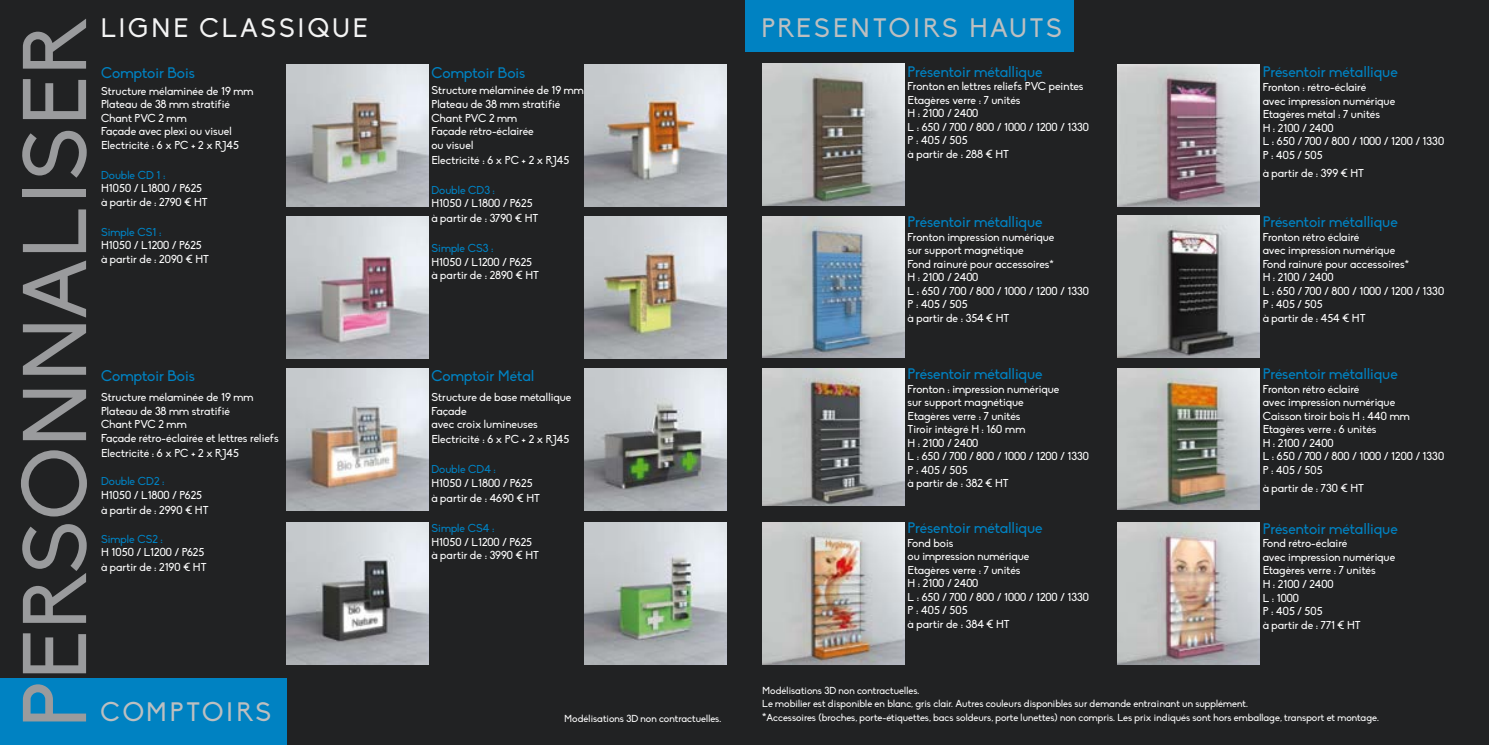
<style>
.page{position:relative;width:1489px;height:745px;background:#fff}
.page>*{position:absolute;margin:0;border:0;box-sizing:border-box;transform-origin:0 0}
.t1{font:88.75px "Biko";color:#9a9b9d}
.t2{font:26.25px "Biko";letter-spacing:.1em;color:#bdbfc0}
.t3{font:26.25px "Biko";letter-spacing:.1em;color:#fff}
.t4{font:15px "Biko";color:#0082c2}
.t5{font:11.25px/13.5px "Biko";color:#fff}
.t6{font:11.25px "Biko";color:#0082c2}
.t7{font:10px/13.5px "Biko";color:#fff}
.s1{font-family:"Arial"}
.s2{font-family:"Arial";font-size:11.25px}
</style>
<div class="page">
<div style="left:0;top:0;width:1488px;height:744px;background:#212223"></div>
<div style="left:0;top:678px;width:286px;height:66px;background:#0082c2"></div>
<img style="left:286px;top:64px;width:142px;height:142px">
<img style="left:286px;top:216px;width:142px;height:142px">
<img style="left:286px;top:368px;width:142px;height:142px">
<img style="left:286px;top:522px;width:142px;height:142px">
<img style="left:585px;top:64px;width:141px;height:142px">
<img style="left:585px;top:216px;width:141px;height:142px">
<img style="left:585px;top:368px;width:141px;height:142px">
<img style="left:585px;top:522px;width:141px;height:142px">
<div style="left:745px;top:0;width:328px;height:51px;background:#0082c2"></div>
<img style="left:1117px;top:65px;width:142px;height:141px">
<img style="left:762px;top:64px;width:142px;height:142px">
<img style="left:762px;top:368px;width:142px;height:137px">
<img style="left:1117px;top:368px;width:142px;height:141px">
<img style="left:762px;top:522px;width:142px;height:141px">
<img style="left:1117px;top:522px;width:142px;height:141px">
<img style="left:762px;top:216px;width:142px;height:142px">
<img style="left:1117px;top:216px;width:142px;height:141px">
<h1 class="t1" style="left:6px;top:727px;width:711px;rotate:-90deg">PERSONNALISER</h1>
<h2 class="t3" style="left:100px;top:14px;width:269px">LIGNE CLASSIQUE</h2>
<h3 class="t4" style="left:101px;top:64px;width:95px">Comptoir Bois</h3>
<p class="t5" style="left:101px;top:84px;width:154px">Structure mélaminée de 19 mm<br>Plateau de 38 mm stratifié<br>Chant PVC 2 mm<br>Façade avec plexi ou visuel<br>Electricité : 6 x PC + 2 x RJ45</p>
<p class="t6" style="left:101px;top:168px;width:66px">Double CD 1 :</p>
<p class="t5" style="left:101px;top:182px;width:108px">H1050 / L1800 / P625 à partir de : 2790 € HT</p>
<p class="t6" style="left:101px;top:225px;width:62px">Simple CS1 :</p>
<p class="t5" style="left:101px;top:239px;width:109px">H1050 / L1200 / P625 à partir de : 2090 € HT</p>
<h3 class="t4" style="left:101px;top:367px;width:95px">Comptoir Bois</h3>
<p class="t5" style="left:101px;top:390px;width:179px">Structure mélaminée de 19 mm<br>Plateau de 38 mm stratifié<br>Chant PVC 2 mm<br>Façade rétro-éclairée et lettres reliefs</p>
<p class="t5" style="left:101px;top:446px;width:139px">Electricité : 6 x PC + 2 x RJ45</p>
<p class="t6" style="left:101px;top:475px;width:65px">Double CD2 :</p>
<p class="t5" style="left:101px;top:487px;width:109px;line-height:15px">H1050 / L1800 / P625 à partir de : 2990 € HT</p>
<p class="t6" style="left:101px;top:532px;width:63px">Simple CS2 :</p>
<p class="t5" style="left:101px;top:544px;width:107px;line-height:15px">H 1050 / L1200 / P625 à partir de : 2190 € HT</p>
<h2 class="t2" style="left:101px;top:696px;width:172px">COMPTOIRS</h2>
<h3 class="t4" style="left:431px;top:64px;width:95px">Comptoir Bois</h3>
<p class="t5" style="left:431px;top:84px;width:154px">Structure mélaminée de 19 mm<br>Plateau de 38 mm stratifié<br>Chant PVC 2 mm<br>Façade rétro-éclairée<br>ou visuel</p>
<p class="t5" style="left:431px;top:153px;width:139px">Electricité : 6 x PC + 2 x RJ45</p>
<p class="t6" style="left:431px;top:183px;width:65px">Double CD3 :</p>
<p class="t5" style="left:431px;top:196px;width:108px;line-height:15px">H1050 / L1800 / P625 à partir de : 3790 € HT</p>
<p class="t6" style="left:431px;top:242px;width:64px">Simple CS3 :</p>
<p class="t5" style="left:431px;top:255px;width:109px">H1050 / L1200 / P625 à partir de : 2890 € HT</p>
<h3 class="t4" style="left:431px;top:367px;width:104px">Comptoir Métal</h3>
<p class="t5" style="left:431px;top:390px;width:141px">Structure de base métallique<br>Façade<br>avec croix lumineuses</p>
<p class="t5" style="left:431px;top:432px;width:139px">Electricité : 6 x PC + 2 x RJ45</p>
<p class="t6" style="left:431px;top:463px;width:66px">Double CD4 :</p>
<p class="t5" style="left:431px;top:475px;width:110px;line-height:15px">H1050 / L1800 / P625 à partir de : 4690 € HT</p>
<p class="t6" style="left:431px;top:521px;width:65px">Simple CS4 :</p>
<p class="t5" style="left:431px;top:534px;width:109px">H1050 / L1200 / P625 à partir de : 3990 € HT</p>
<p class="t7" style="left:564px;top:712px;width:159px">Modélisations 3D non contractuelles.</p>
<h2 class="t2" style="left:761px;top:13px;width:302px">PRESENTOIRS HAUTS</h2>
<h3 class="t4" style="left:907px;top:63px;width:137px">Présentoir métallique</h3>
<p class="t5" style="left:907px;top:80px;width:183px">Fronton en lettres reliefs PVC peintes<br>Etagères verre : 7 unités<br>H : 2100 / 2400<br>L : 650 / 700 / 800 / 1000 / 1200 / 1330<br>P : 405 / 505<br>à partir de : 288 € HT</p>
<h3 class="t4" style="left:907px;top:213px;width:137px">Présentoir métallique</h3>
<p class="t5" style="left:907px;top:230px;width:183px">Fronton impression numérique<br>sur support magnétique<br>Fond rainuré pour accessoires<span class="s1">*<br></span>H : 2100 / 2400<br>L : 650 / 700 / 800 / 1000 / 1200 / 1330<br>P : 405 / 505<br>à partir de : 354 € HT</p>
<h3 class="t4" style="left:907px;top:365px;width:137px">Présentoir métallique</h3>
<p class="t5" style="left:907px;top:382px;width:183px">Fronton : impression numérique<br>sur support magnétique<br>Etagères verre : 7 unités<br>Tiroir intégré H : 160 mm<br>H : 2100 / 2400<br>L : 650 / 700 / 800 / 1000 / 1200 / 1330<br>P : 405 / 505<br>à partir de : 382 € HT</p>
<h3 class="t4" style="left:907px;top:519px;width:137px">Présentoir métallique</h3>
<p class="t5" style="left:907px;top:536px;width:183px">Fond bois<br>ou impression numérique<br>Etagères verre : 7 unités<br>H : 2100 / 2400<br>L : 650 / 700 / 800 / 1000 / 1200 / 1330<br>P : 405 / 505<br>à partir de : 384 € HT</p>
<h3 class="t4" style="left:1262px;top:64px;width:137px">Présentoir métallique</h3>
<p class="t5" style="left:1262px;top:81px;width:183px">Fronton : rétro-éclairé<br>avec impression numérique<br>Etagères métal : 7 unités<br>H : 2100 / 2400<br>L : 650 / 700 / 800 / 1000 / 1200 / 1330<br>P : 405 / 505</p>
<p class="t5" style="left:1262px;top:166px;width:103px">à partir de : 399 € HT</p>
<h3 class="t4" style="left:1262px;top:213px;width:137px">Présentoir métallique</h3>
<p class="t5" style="left:1262px;top:230px;width:183px">Fronton rétro éclairé<br>avec impression numérique<br>Fond rainuré pour accessoires<span class="s1">*<br></span>H : 2100 / 2400<br>L : 650 / 700 / 800 / 1000 / 1200 / 1330<br>P : 405 / 505<br>à partir de : 454 € HT</p>
<h3 class="t4" style="left:1262px;top:365px;width:137px">Présentoir métallique</h3>
<p class="t5" style="left:1262px;top:382px;width:183px">Fronton rétro éclairé<br>avec impression numérique<br>Caisson tiroir bois H : 440 mm<br>Etagères verre : 6 unités<br>H : 2100 / 2400<br>L : 650 / 700 / 800 / 1000 / 1200 / 1330<br>P : 405 / 505</p>
<p class="t5" style="left:1262px;top:481px;width:103px">à partir de : 730 € HT</p>
<h3 class="t4" style="left:1262px;top:520px;width:137px">Présentoir métallique</h3>
<p class="t5" style="left:1262px;top:536px;width:134px">Fond rétro-éclairé<br>avec impression numérique<br>Etagères verre : 7 unités<br>H : 2100 / 2400<br>L : 1000<br>P : 405 / 505<br>à partir de : 771 € HT</p>
<p class="t7" style="left:762px;top:683px;width:618px">Modélisations 3D non contractuelles.<br>Le mobilier est disponible en blanc, gris clair. Autres couleurs disponibles sur demande entraînant un supplément.<br><span class="s2">*</span>Accessoires (broches, porte-étiquettes, bacs soldeurs, porte lunettes) non compris. Les prix indiqués sont hors emballage, transport et montage.</p>
</div>
